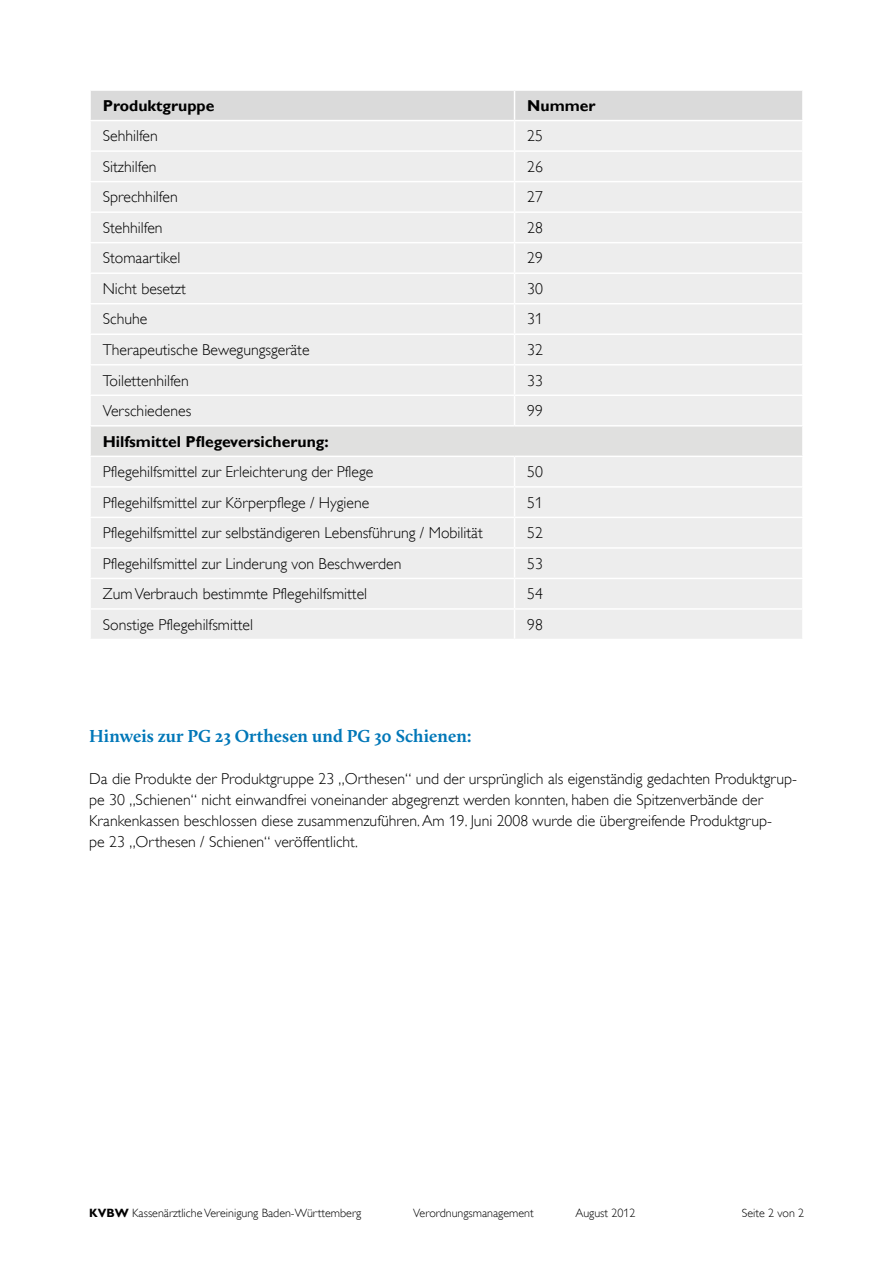
<style>
.page{position:relative;width:893px;height:1263px;background:#fff}
.page>*{position:absolute;margin:0;border:0;box-sizing:border-box;transform-origin:0 0}
.t1{font:700 18px "Calluna";color:#0077b8}
.t2{font:300 15.75px/21px "Gill Alt One";color:#000}
.t3{font:700 15.75px "Gill Alt One";color:#000}
.t4{font:300 12px "Gill Alt One";color:#000}
.s1{font-weight:700}
</style>
<div class="page">
<div style="left:91px;top:457px;width:711px;height:182px;background:#ededed"></div>
<div style="left:90px;top:426px;width:713px;height:30px;background:#e0e0df"></div>
<svg style="left:90px;top:90px;width:713px;height:335px;background:#ececec"></svg>
<hr style="left:802px;top:396px;width:2px;height:29px;background:#fff">
<hr style="left:89px;top:486px;width:425px;height:2px;background:#fff">
<hr style="left:514px;top:486px;width:290px;height:2px;background:#fff">
<hr style="left:89px;top:517px;width:425px;height:1px;background:#fff">
<hr style="left:514px;top:517px;width:290px;height:1px;background:#fff">
<hr style="left:89px;top:547px;width:425px;height:2px;background:#fff">
<hr style="left:514px;top:547px;width:290px;height:2px;background:#fff">
<hr style="left:89px;top:578px;width:425px;height:1px;background:#fff">
<hr style="left:514px;top:578px;width:290px;height:1px;background:#fff">
<hr style="left:89px;top:608px;width:425px;height:2px;background:#fff">
<hr style="left:514px;top:608px;width:290px;height:2px;background:#fff">
<svg style="left:514px;top:457px;width:1px;height:182px"></svg>
<hr style="left:89px;top:425px;width:425px;height:2px;background:#fff">
<hr style="left:89px;top:427px;width:2px;height:29px;background:#fff">
<hr style="left:514px;top:425px;width:290px;height:2px;background:#fff">
<hr style="left:802px;top:427px;width:2px;height:29px;background:#fff">
<p class="t3" style="left:103px;top:96px;width:113px">Produktgruppe</p>
<p class="t3" style="left:527px;top:96px;width:70px">Nummer</p>
<p class="t2" style="left:103px;top:125px;width:57px">Sehhilfen</p>
<p class="t2" style="left:527px;top:125px;width:17px">25</p>
<p class="t2" style="left:103px;top:156px;width:55px">Sitzhilfen</p>
<p class="t2" style="left:527px;top:156px;width:17px">26</p>
<p class="t2" style="left:103px;top:186px;width:76px">Sprechhilfen</p>
<p class="t2" style="left:527px;top:186px;width:17px">27</p>
<p class="t2" style="left:103px;top:217px;width:61px">Stehhilfen</p>
<p class="t2" style="left:527px;top:217px;width:17px">28</p>
<p class="t2" style="left:103px;top:248px;width:79px">Stomaartikel</p>
<p class="t2" style="left:527px;top:248px;width:17px">29</p>
<p class="t2" style="left:103px;top:278px;width:84px">Nicht besetzt</p>
<p class="t2" style="left:527px;top:278px;width:17px">30</p>
<p class="t2" style="left:103px;top:309px;width:46px">Schuhe</p>
<p class="t2" style="left:527px;top:309px;width:17px">31</p>
<p class="t2" style="left:103px;top:339px;width:208px">Therapeutische Bewegungsgeräte</p>
<p class="t2" style="left:527px;top:339px;width:17px">32</p>
<p class="t2" style="left:103px;top:370px;width:88px">Toilettenhilfen</p>
<p class="t2" style="left:527px;top:370px;width:17px">33</p>
<p class="t2" style="left:103px;top:400px;width:90px">Verschiedenes</p>
<p class="t2" style="left:527px;top:400px;width:17px">99</p>
<p class="t3" style="left:103px;top:432px;width:227px">Hilfsmittel Pflegeversicherung:</p>
<p class="t2" style="left:103px;top:461px;width:272px">Pflegehilfsmittel zur Erleichterung der Pflege</p>
<p class="t2" style="left:527px;top:461px;width:17px">50</p>
<p class="t2" style="left:103px;top:492px;width:268px">Pflegehilfsmittel zur Körperpflege / Hygiene</p>
<p class="t2" style="left:527px;top:492px;width:17px">51</p>
<p class="t2" style="left:103px;top:522px;width:381px">Pflegehilfsmittel zur selbständigeren Lebensführung / Mobilität</p>
<p class="t2" style="left:527px;top:522px;width:17px">52</p>
<p class="t2" style="left:103px;top:553px;width:300px">Pflegehilfsmittel zur Linderung von Beschwerden</p>
<p class="t2" style="left:527px;top:553px;width:17px">53</p>
<p class="t2" style="left:103px;top:583px;width:266px">Zum Verbrauch bestimmte Pflegehilfsmittel</p>
<p class="t2" style="left:527px;top:583px;width:17px">54</p>
<p class="t2" style="left:103px;top:614px;width:152px">Sonstige Pflegehilfsmittel</p>
<p class="t2" style="left:527px;top:614px;width:17px">98</p>
<p class="t1" style="left:89px;top:724px;width:384px">Hinweis zur PG 23 Orthesen und PG 30 Schienen:</p>
<p class="t2" style="left:89px;top:768px;width:709px">Da die Produkte der Produktgruppe 23 „Orthesen“ und der ursprünglich als eigenständig gedachten Produktgrup&shy;pe 30 „Schienen“ nicht einwandfrei voneinander abgegrenzt werden konnten, haben die Spitzenverbände der Krankenkassen beschlossen diese zusammenzuführen. Am 19. Juni 2008 wurde die übergreifende Produktgrup-<br>pe 23 „Orthesen / Schienen“ veröffentlicht.</p>
<p class="t4" style="left:89px;top:1206px;width:274px"><span class="s1">KVBW</span> Kassenärztliche Vereinigung Baden-Württemberg</p>
<p class="t4" style="left:413px;top:1206px;width:122px">Verordnungsmanagement</p>
<p class="t4" style="left:575px;top:1206px;width:62px">August 2012</p>
<p class="t4" style="left:742px;top:1206px;width:64px">Seite 2 von 2</p>
</div>
